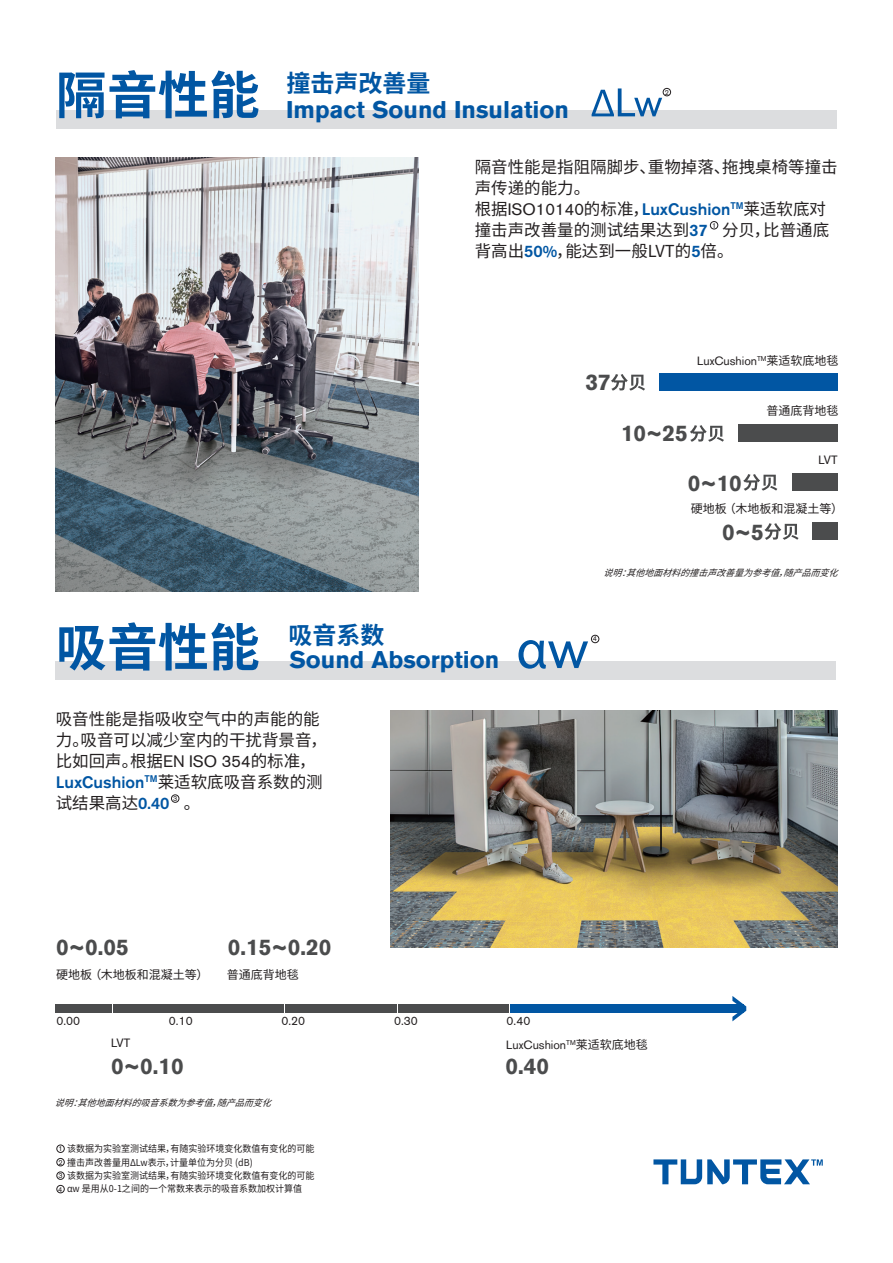
<style>
.page{position:relative;width:893px;height:1263px;background:#fff}
.page>*{position:absolute;margin:0;border:0;box-sizing:border-box;transform-origin:0 0}
.t1{font:700 51px "Source Han Sans CN";color:#0156a3}
.t2{font:700 24px "Akzidenz Grotesk BQ";color:#0156a3}
.t3{font:700 24px "Source Han Sans CN";color:#0156a3}
.t4{font:700 22.5px/49.1px "Akzidenz Grotesk BQ";color:#4b4c4d}
.t5{font:16.5px/21px "Source Han Sans CN";color:#231f20}
.t6{font:500 16.5px "Akzidenz Grotesk BQ";color:#0156a3}
.t7{font:12px "Akzidenz Grotesk BQ";color:#231f20}
.t8{font:12px "Source Han Sans CN";color:#231f20}
.t9{font:9.6px/13.4px "Source Han Sans CN";color:#231f20;scale:.94 1}
.t10{font:italic 9px "Source Han Sans CN";color:#231f20}
.t11{font:7.2px "Akzidenz Grotesk BQ";color:#231f20}
.s1{font-family:"Akzidenz Grotesk BQ"}
.s2{font-family:"Akzidenz Grotesk BQ";font-weight:500;color:#0156a3}
.s3{font-family:"Source Han Sans CN"}
.s4{font-family:"Source Han Sans CN";font-weight:400;color:#231f20}
</style>
<div class="page">
<div style="left:56px;top:110px;width:780px;height:18px;background:#dcdddf"></div>
<div style="left:56px;top:662px;width:780px;height:18px;background:#dcdddf"></div>
<div style="left:659px;top:373px;width:178px;height:18px;background:#0156a3"></div>
<div style="left:738px;top:424px;width:99px;height:17px;background:#4b4c4d"></div>
<div style="left:792px;top:473px;width:45px;height:17px;background:#4b4c4d"></div>
<svg style="left:690px;top:425px;width:34px;height:17px"></svg>
<svg style="left:611px;top:374px;width:34px;height:17px"></svg>
<svg style="left:743px;top:474px;width:34px;height:17px"></svg>
<svg style="left:764px;top:523px;width:35px;height:17px"></svg>
<div style="left:812px;top:522px;width:25px;height:18px;background:#4b4c4d"></div>
<div style="left:510px;top:1004px;width:233px;height:9px;background:#0156a3"></div>
<div style="left:285px;top:1004px;width:112px;height:9px;background:#4b4c4d"></div>
<div style="left:398px;top:1004px;width:110px;height:9px;background:#4b4c4d"></div>
<div style="left:56px;top:1004px;width:56px;height:9px;background:#4b4c4d"></div>
<div style="left:113px;top:1004px;width:56px;height:9px;background:#4b4c4d"></div>
<div style="left:170px;top:1004px;width:57px;height:9px;background:#4b4c4d"></div>
<div style="left:228px;top:1004px;width:56px;height:9px;background:#4b4c4d"></div>
<svg style="left:732px;top:996px;width:14px;height:25px"></svg>
<svg style="left:653px;top:1159px;width:170px;height:25px"></svg>
<img style="left:56px;top:158px;width:362px;height:434px">
<img style="left:391px;top:710px;width:446px;height:237px">
<div style="left:710px;top:221px;width:8px;height:8px;border:1px solid #231f20;border-radius:50%"></div>
<div style="left:57px;top:1145px;width:8px;height:8px;border:1px solid #231f20;border-radius:50%"></div>
<div style="left:57px;top:1185px;width:8px;height:8px;border:1px solid #231f20;border-radius:50%"></div>
<div style="left:171px;top:794px;width:8px;height:8px;border:1px solid #231f20;border-radius:50%"></div>
<div style="left:57px;top:1171px;width:8px;height:8px;border:1px solid #231f20;border-radius:50%"></div>
<svg style="left:592px;top:88px;width:70px;height:28px"></svg>
<div style="left:663px;top:88px;width:8px;height:8px;border:1px solid #231f20;border-radius:50%"></div>
<div style="left:57px;top:1158px;width:8px;height:8px;border:1px solid #231f20;border-radius:50%"></div>
<div style="left:591px;top:635px;width:8px;height:8px;border:1px solid #231f20;border-radius:50%"></div>
<svg style="left:518px;top:640px;width:70px;height:29px"></svg>
<h1 class="t1" style="left:56px;top:66px;width:205px">隔音性能</h1>
<h2 class="t3" style="left:286px;top:69px;width:145px">撞击声改善量</h2>
<h2 class="t2" style="left:286px;top:95px;width:284px">Impact Sound Insulation</h2>
<p class="t11" style="left:665px;top:88px;width:6px">2</p>
<p class="t5" style="left:475px;top:157px;width:365px">隔音性能是指阻隔脚步、重物掉落、拖拽桌椅等撞击声传递的能力。<br>根据<span class="s1">ISO10140</span>的标准，<span class="s2">LuxCushion</span><sup>TM</sup>莱适软底对撞击声改善量的测试结果达到<span class="s2">37</span> 分贝，比普通底背高出<span class="s2">50%</span>，能达到一般LVT的<span class="s2">5</span>倍。</p>
<p class="t11" style="left:712px;top:221px;width:6px">1</p>
<h1 class="t1" style="left:56px;top:619px;width:205px">吸音性能</h1>
<h2 class="t3" style="left:289px;top:621px;width:97px">吸音系数</h2>
<h2 class="t2" style="left:289px;top:646px;width:211px">Sound Absorption</h2>
<h3 class="t4" style="left:585px;top:358px;width:27px">37</h3>
<p class="t7" style="left:697px;top:354px;width:143px">LuxCushion<sup>TM</sup><span class="s3">莱适软底地毯</span></p>
<h3 class="t4" style="left:688px;top:409px;width:56px;text-indent:-67px">10~25<br>0~10</h3>
<p class="t8" style="left:766px;top:404px;width:74px">普通底背地毯</p>
<p class="t7" style="left:818px;top:453px;width:21px">LVT</p>
<p class="t8" style="left:691px;top:502px;width:154px">硬地板 （木地板和混凝土等）</p>
<h3 class="t4" style="left:722px;top:507px;width:43px">0~5</h3>
<p class="t10" style="left:604px;top:568px;width:245px">说明：其他地面材料的撞击声改善量为参考值，随产品而变化</p>
<p class="t11" style="left:593px;top:635px;width:6px">4</p>
<p class="t5" style="left:56px;top:708px;width:273px">吸音性能是指吸收空气中的声能的能力。吸音可以减少室内的干扰背景音，比如回声。根据<span class="s1">EN ISO 354</span>的标准，</p>
<p class="t6" style="left:56px;top:772px;width:268px">LuxCushion<sup>TM</sup><span class="s4">莱适软底吸音系数的测</span></p>
<p class="t5" style="left:56px;top:792px;width:146px">试结果高达<span class="s2">0.40</span> 。</p>
<p class="t11" style="left:173px;top:794px;width:6px">3</p>
<h3 class="t4" style="left:56px;top:923px;width:74px">0~0.05</h3>
<h3 class="t4" style="left:228px;top:923px;width:105px">0.15~0.20</h3>
<p class="t8" style="left:56px;top:968px;width:154px">硬地板 （木地板和混凝土等）</p>
<p class="t8" style="left:227px;top:968px;width:73px">普通底背地毯</p>
<p class="t7" style="left:56px;top:1014px;width:25px">0.00</p>
<p class="t7" style="left:169px;top:1014px;width:25px">0.10</p>
<p class="t7" style="left:281px;top:1014px;width:25px">0.20</p>
<p class="t7" style="left:394px;top:1014px;width:25px">0.30</p>
<p class="t7" style="left:507px;top:1014px;width:25px">0.40</p>
<p class="t7" style="left:111px;top:1036px;width:21px">LVT</p>
<h3 class="t4" style="left:111px;top:1041px;width:74px">0~0.10</h3>
<p class="t10" style="left:55px;top:1098px;width:227px">说明：其他地面材料的吸音系数为参考值，随产品而变化</p>
<p class="t9" style="left:67px;top:1142px;width:265px">该数据为实验室测试结果，有随实验环境变化数值有变化的可能撞击声改善量用ΔLw表示，计量单位为分贝 (dB)<br>该数据为实验室测试结果，有随实验环境变化数值有变化的可能αw 是用从0-1之间的一个常数来表示的吸音系数加权计算值</p>
<p class="t11" style="left:59px;top:1144px;width:6px">1</p>
<p class="t11" style="left:58px;top:1185px;width:6px">4</p>
<p class="t11" style="left:59px;top:1158px;width:6px">2</p>
<p class="t11" style="left:59px;top:1171px;width:6px">3</p>
<p class="t7" style="left:506px;top:1038px;width:143px">LuxCushion<sup>TM</sup><span class="s3">莱适软底地毯</span></p>
<h3 class="t4" style="left:506px;top:1041px;width:45px">0.40</h3>
</div>
